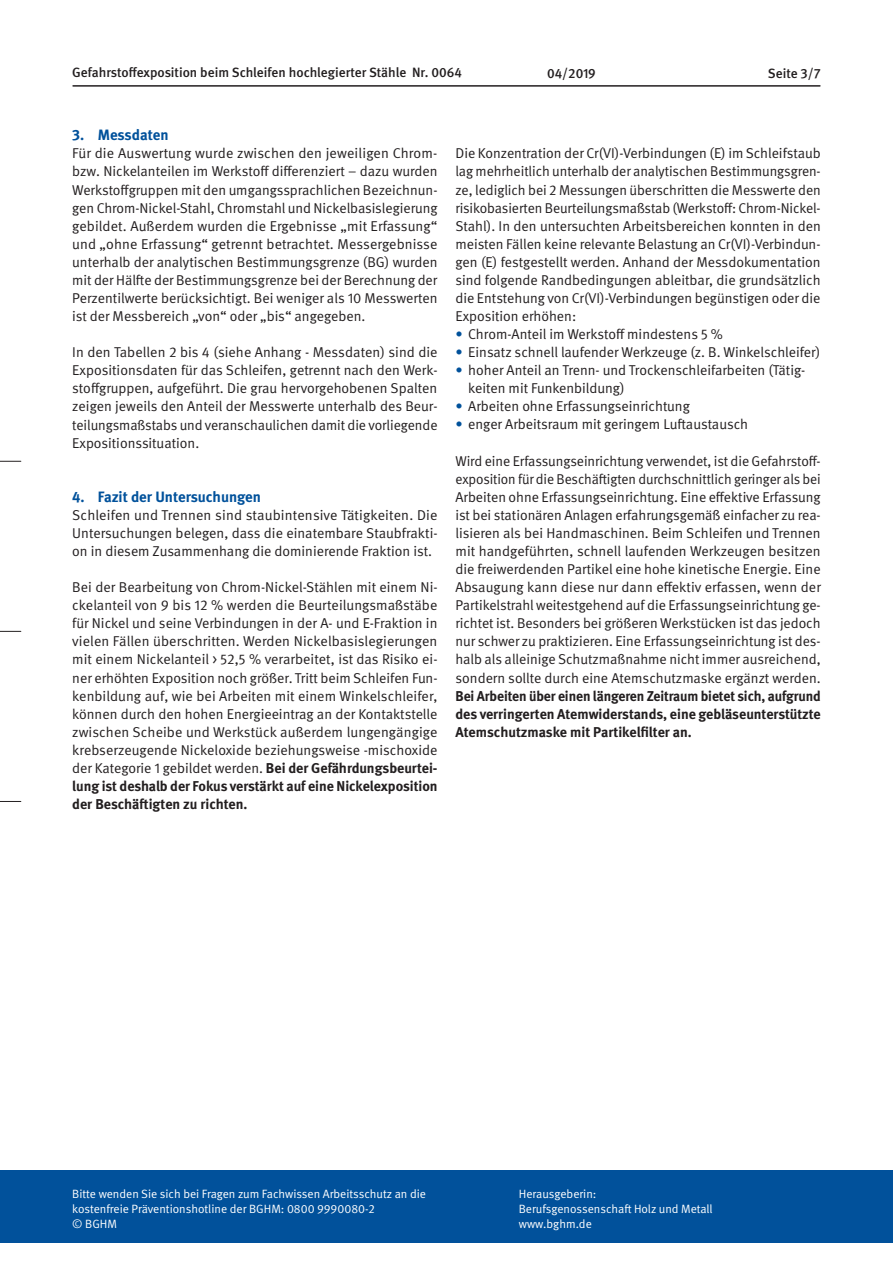
<style>
.page{position:relative;width:893px;height:1263px;background:#fff}
.page>*{position:absolute;margin:0;border:0;box-sizing:border-box;transform-origin:0 0}
.t1{font:700 15px "DGUV Meta";color:#01519b}
.t2{font:14.25px/18px "DGUV Meta";color:#231f20;text-align:justify}
.t3{font:700 14.25px/18px "DGUV Meta";color:#231f20;text-align:justify}
.t4{font:500 13.5px "DGUV Meta";color:#231f20}
.t5{font:12px/15px "DGUV Meta";color:#fff}
.s1{font-weight:700}
.s2{color:#01519b}
</style>
<div class="page">
<div style="left:0;top:1170px;width:893px;height:73px;background:#01519b"></div>
<svg style="left:0;top:461px;width:21px;height:1px"></svg>
<svg style="left:0;top:631px;width:21px;height:1px"></svg>
<svg style="left:0;top:801px;width:21px;height:1px"></svg>
<hr style="left:73px;top:85px;width:747px;height:2px;background:#231f20">
<p class="t4" style="left:72px;top:64px;width:391px">Gefahrstoffexposition beim Schleifen hochlegierter Stähle Nr. 0064</p>
<p class="t4" style="left:547px;top:66px;width:50px">04/2019</p>
<p class="t4" style="left:768px;top:66px;width:54px">Seite 3/7</p>
<p class="t1" style="left:72px;top:126px;width:98px">3. Messdaten</p>
<p class="t2" style="left:72px;top:145px;width:367px">Für die Auswertung wurde zwischen den jeweiligen Chrom&shy;bzw. Nickelanteilen im Werkstoff differenziert – dazu wurden Werkstoffgruppen mit den umgangssprachlichen Bezeichnun&shy;gen Chrom-Nickel-Stahl, Chromstahl und Nickelbasislegierung gebildet. Außerdem wurden die Ergebnisse „mit Erfassung“ und „ohne Erfassung“ getrennt betrachtet. Messergebnisse unterhalb der analytischen Bestimmungsgrenze (BG) wurden mit der Hälfte der Bestimmungsgrenze bei der Berechnung der Perzentilwerte berücksichtigt. Bei weniger als 10 Messwerten ist der Messbereich „von“ oder „bis“ angegeben.</p>
<p class="t2" style="left:72px;top:344px;width:367px">In den Tabellen 2 bis 4 (siehe Anhang - Messdaten) sind die Expositionsdaten für das Schleifen, getrennt nach den Werk&shy;stoffgruppen, aufgeführt. Die grau hervorgehobenen Spalten zeigen jeweils den Anteil der Messwerte unterhalb des Beur&shy;teilungsmaßstabs und veranschaulichen damit die vorliegende Expositionssituation.</p>
<p class="t1" style="left:72px;top:488px;width:190px">4. Fazit der Untersuchungen</p>
<p class="t2" style="left:72px;top:506px;width:367px">Schleifen und Trennen sind staubintensive Tätigkeiten. Die Untersuchungen belegen, dass die einatembare Staubfrakti&shy;on in diesem Zusammenhang die dominierende Fraktion ist.</p>
<p class="t2" style="left:72px;top:578px;width:367px">Bei der Bearbeitung von Chrom-Nickel-Stählen mit einem Ni&shy;ckelanteil von 9 bis 12 % werden die Beurteilungsmaßstäbe für Nickel und seine Verbindungen in der A- und E-Fraktion in vielen Fällen überschritten. Werden Nickelbasislegierungen mit einem Nickelanteil &gt; 52,5 % verarbeitet, ist das Risiko ei&shy;ner erhöhten Exposition noch größer. Tritt beim Schleifen Fun&shy;kenbildung auf, wie bei Arbeiten mit einem Winkelschleifer, können durch den hohen Energieeintrag an der Kontaktstelle zwischen Scheibe und Werkstück außerdem lungengängige krebserzeugende Nickeloxide beziehungsweise -mischoxide der Kategorie 1 gebildet werden. <span class="s1">Bei der Gefährdungsbeurtei&shy;lung ist deshalb der Fokus verstärkt auf eine Nickelexposition der Beschäftigten zu richten.</span></p>
<p class="t2" style="left:455px;top:145px;width:367px">Die Konzentration der Cr(VI)-Verbindungen (E) im Schleifstaub lag mehrheitlich unterhalb der analytischen Bestimmungsgren&shy;ze, lediglich bei 2 Messungen überschritten die Messwerte den risikobasierten Beurteilungsmaßstab (Werkstoff: Chrom-Nickel-Stahl). In den untersuchten Arbeitsbereichen konnten in den meisten Fällen keine relevante Belastung an Cr(VI)-Verbindun&shy;gen (E) festgestellt werden. Anhand der Messdokumentation sind folgende Randbedingungen ableitbar, die grundsätzlich die Entstehung von Cr(VI)-Verbindungen begünstigen oder die Exposition erhöhen:</p>
<p class="t2" style="left:455px;top:326px;width:269px"><span class="s2">•</span> Chrom-Anteil im Werkstoff mindestens 5 %</p>
<p class="t2" style="left:455px;top:344px;width:366px"><span class="s2">•</span> Einsatz schnell laufender Werkzeuge (z. B. Winkelschleifer)</p>
<p class="t2" style="left:468px;top:362px;width:339px;text-indent:-13px"><span class="s2">•</span> hoher Anteil an Trenn- und Trockenschleifarbeiten (Tätig&shy;keiten mit Funkenbildung)</p>
<p class="t2" style="left:455px;top:398px;width:236px"><span class="s2">•</span> Arbeiten ohne Erfassungseinrichtung</p>
<p class="t2" style="left:455px;top:416px;width:294px"><span class="s2">•</span> enger Arbeitsraum mit geringem Luftaustausch</p>
<p class="t2" style="left:455px;top:452px;width:367px">Wird eine Erfassungseinrichtung verwendet, ist die Gefahrstoff&shy;exposition für die Beschäftigten durchschnittlich geringer als bei Arbeiten ohne Erfassungseinrichtung. Eine effektive Erfassung ist bei stationären Anlagen erfahrungsgemäß einfacher zu rea&shy;lisieren als bei Handmaschinen. Beim Schleifen und Trennen mit handgeführten, schnell laufenden Werkzeugen besitzen die freiwerdenden Partikel eine hohe kinetische Energie. Eine Absaugung kann diese nur dann effektiv erfassen, wenn der Partikelstrahl weitestgehend auf die Erfassungseinrichtung ge&shy;richtet ist. Besonders bei größeren Werkstücken ist das jedoch nur schwer zu praktizieren. Eine Erfassungseinrichtung ist des&shy;halb als alleinige Schutzmaßnahme nicht immer ausreichend, sondern sollte durch eine Atemschutzmaske ergänzt werden.</p>
<p class="t3" style="left:455px;top:687px;width:367px">Bei Arbeiten über einen längeren Zeitraum bietet sich, aufgrund des verringerten Atemwiderstands, eine gebläseunterstützte Atemschutzmaske mit Partikelfilter an.</p>
<p class="t5" style="left:72px;top:1186px;width:355px">Bitte wenden Sie sich bei Fragen zum Fachwissen Arbeitsschutz an die kostenfreie Präventionshotline der BGHM: 0800 9990080-2<br>© BGHM</p>
<p class="t5" style="left:519px;top:1186px;width:195px">Herausgeberin:<br>Berufsgenossenschaft Holz und Metall www.bghm.de</p>
</div>
